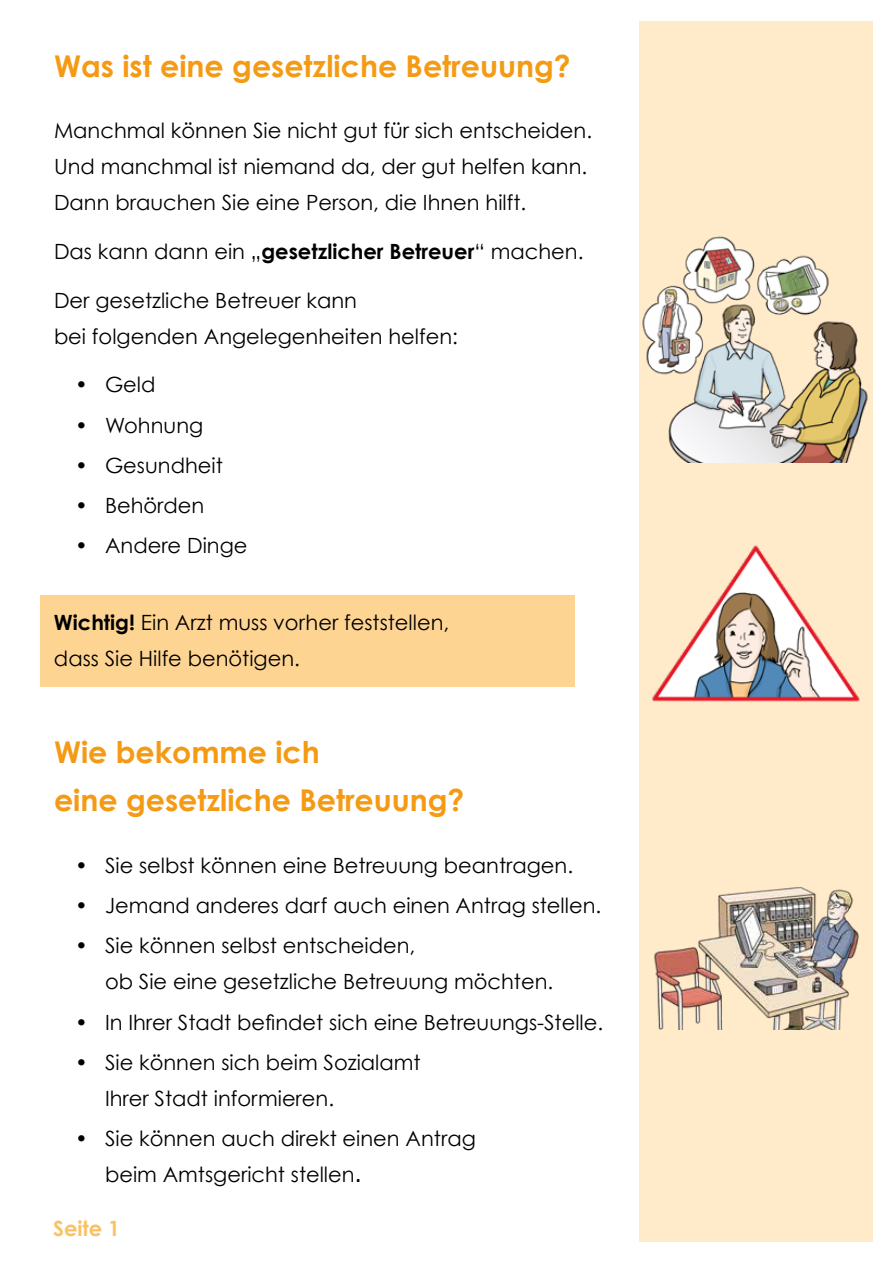
<style>
.page{position:relative;width:893px;height:1263px;background:#fff}
.page>*{position:absolute;margin:0;border:0;box-sizing:border-box;transform-origin:0 0}
.t1{font:700 30px/48px "Century Gothic";color:#f59a14}
.t2{font:21px/36px "Century Gothic";color:#000}
.t3{font:700 21px "Century Gothic";color:#fbc264}
.s1{font-weight:700}
.s2{font-family:"Verdana"}
</style>
<div class="page">
<div style="left:639px;top:21px;width:234px;height:1221px;background:#ffeaca"></div>
<div style="left:40px;top:596px;width:535px;height:91px;background:#fdd492"></div>
<img style="left:652px;top:545px;width:208px;height:157px">
<img style="left:654px;top:886px;width:205px;height:143px">
<img style="left:642px;top:236px;width:226px;height:226px">
<h1 class="t1" style="left:54px;top:41px;width:518px">Was ist eine gesetzliche Betreuung?</h1>
<p class="t2" style="left:54px;top:112px;width:540px">Manchmal können Sie nicht gut für sich entscheiden.<br>Und manchmal ist niemand da, der gut helfen kann.<br>Dann brauchen Sie eine Person, die Ihnen hilft.</p>
<p class="t2" style="left:54px;top:233px;width:531px">Das kann dann ein „<span class="s1">gesetzlicher Betreuer</span>“ machen.</p>
<p class="t2" style="left:54px;top:282px;width:405px">Der gesetzliche Betreuer kann<br>bei folgenden Angelegenheiten helfen:</p>
<p class="t2" style="left:75px;top:366px;width:82px">• Geld</p>
<p class="t2" style="left:75px;top:407px;width:130px">• Wohnung</p>
<p class="t2" style="left:75px;top:447px;width:149px">• Gesundheit</p>
<p class="t2" style="left:75px;top:487px;width:131px">• Behörden</p>
<p class="t2" style="left:75px;top:527px;width:174px">• Andere Dinge</p>
<p class="t2" style="left:54px;top:604px;width:397px"><span class="s1">Wichtig!</span> Ein Arzt muss vorher feststellen, dass Sie Hilfe benötigen.</p>
<h1 class="t1" style="left:54px;top:728px;width:412px">Wie bekomme ich<br>eine gesetzliche Betreuung?</h1>
<p class="t2" style="left:75px;top:847px;width:499px">• Sie selbst können eine Betreuung beantragen.</p>
<p class="t2" style="left:75px;top:887px;width:528px">• Jemand anderes darf auch einen Antrag stellen.</p>
<p class="t2" style="left:105px;top:927px;width:450px;text-indent:-30px">• Sie können selbst entscheiden,<br>ob Sie eine gesetzliche Betreuung möchten.</p>
<p class="t2" style="left:75px;top:1004px;width:529px">• In Ihrer Stadt befindet sich eine Betreuungs-Stelle.</p>
<p class="t2" style="left:105px;top:1044px;width:317px;text-indent:-30px">• Sie können sich beim Sozialamt<br>Ihrer Stadt informieren.</p>
<p class="t2" style="left:105px;top:1120px;width:372px;text-indent:-30px">• Sie können auch direkt einen Antrag beim Amtsgericht stellen<span class="s2">.</span></p>
<p class="t3" style="left:53px;top:1215px;width:68px">Seite 1</p>
</div>
